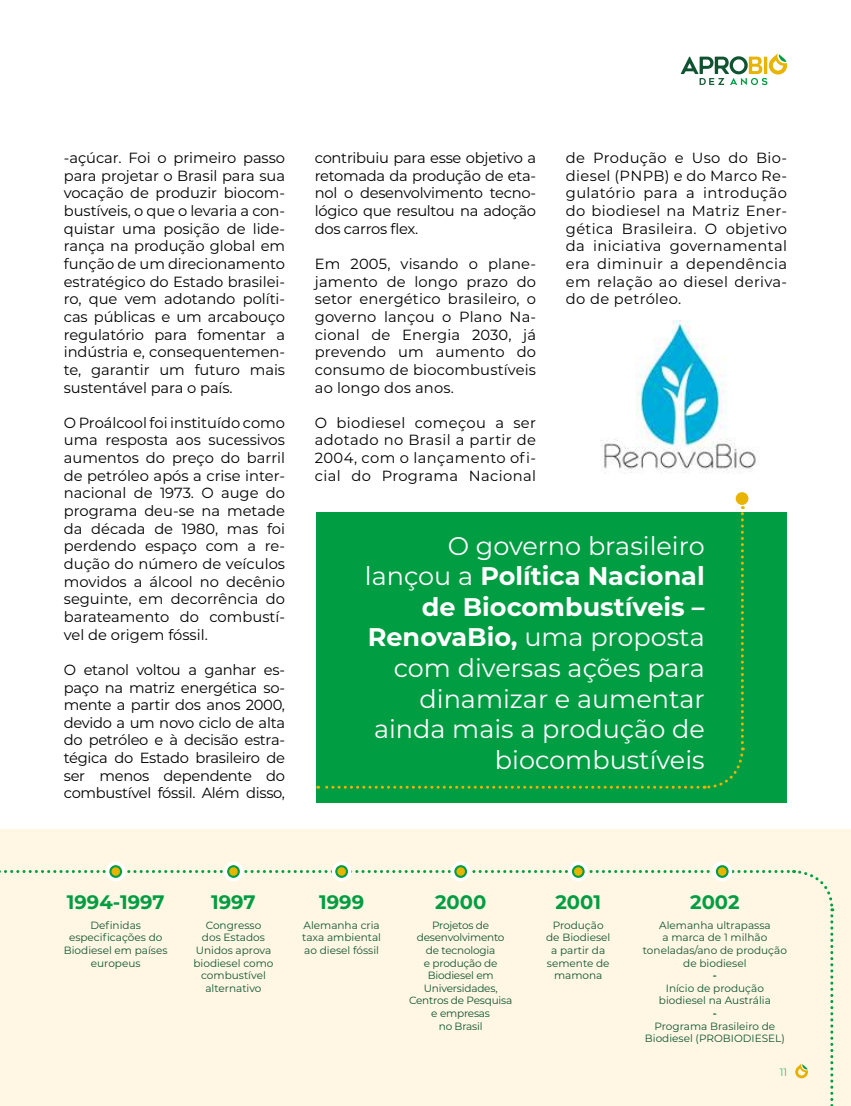
<style>
.page{position:relative;width:851px;height:1106px;background:#fff}
.page>*{position:absolute;margin:0;border:0;box-sizing:border-box;transform-origin:0 0}
.t1{font:25.5px/30.6px "Montserrat";color:#fff;text-align:right}
.t2{font:700 19.5px "Montserrat";color:#009d43}
.t3{font:14.7px/17.7px "Montserrat";color:#000;text-align:justify}
.t4{font:10.5px/12.6px "Montserrat";color:#0f5431;text-align:center}
.t5{font:10.5px/12.6px "Montserrat";letter-spacing:-.02em;color:#0f5431;text-align:center}
.t6{font:600 10.5px "Montserrat";color:#0f5431}
.t7{font:300 10.5px "Montserrat";color:#009d43}
.s1{font-weight:700}
</style>
<div class="page">
<div style="left:0;top:829px;width:850px;height:277px;background:#fff6e3"></div>
<svg style="left:106px;top:861px;width:20px;height:20px"></svg>
<svg style="left:109px;top:865px;width:13px;height:13px"></svg>
<svg style="left:223px;top:861px;width:20px;height:20px"></svg>
<svg style="left:227px;top:865px;width:13px;height:13px"></svg>
<div style="left:332px;top:861px;width:19px;height:20px;background:#fff;border-radius:50%"></div>
<svg style="left:335px;top:865px;width:13px;height:13px"></svg>
<svg style="left:450px;top:861px;width:20px;height:20px"></svg>
<svg style="left:454px;top:865px;width:13px;height:13px"></svg>
<svg style="left:568px;top:861px;width:20px;height:20px"></svg>
<svg style="left:571px;top:865px;width:13px;height:13px"></svg>
<svg style="left:712px;top:861px;width:20px;height:20px"></svg>
<svg style="left:715px;top:865px;width:13px;height:13px"></svg>
<svg style="left:680px;top:53px;width:107px;height:32px"></svg>
<svg style="left:0;top:868px;width:834px;height:238px"></svg>
<img style="left:600px;top:320px;width:156px;height:154px">
<div style="left:315px;top:512px;width:471px;height:290px;background:#009d43"></div>
<svg style="left:318px;top:506px;width:427px;height:283px"></svg>
<div style="left:735px;top:492px;width:13px;height:13px;background:#e9b400;border-radius:50%"></div>
<p class="t3" style="left:64px;top:148px;width:223px">-açúcar. Foi o primeiro passo para projetar o Brasil para sua vocação de produzir biocom&shy;bustíveis, o que o levaria a con&shy;quistar uma posição de lide&shy;rança na produção global em função de um direcionamento estratégico do Estado brasilei&shy;ro, que vem adotando políti&shy;cas públicas e um arcabouço regulatório para fomentar a indústria e, consequentemen&shy;te, garantir um futuro mais sustentável para o país.</p>
<p class="t3" style="left:64px;top:413px;width:223px">O Proálcool foi instituído como uma resposta aos sucessivos aumentos do preço do barril de petróleo após a crise inter&shy;nacional de 1973. O auge do programa deu-se na metade da década de 1980, mas foi perdendo espaço com a re&shy;dução do número de veículos movidos a álcool no decênio seguinte, em decorrência do barateamento do combustí&shy;vel de origem fóssil.</p>
<p class="t3" style="left:64px;top:660px;width:223px">O etanol voltou a ganhar es&shy;paço na matriz energética so&shy;mente a partir dos anos 2000, devido a um novo ciclo de alta do petróleo e à decisão estra&shy;tégica do Estado brasileiro de ser menos dependente do combustível fóssil. Além disso,</p>
<p class="t3" style="left:315px;top:148px;width:223px">contribuiu para esse objetivo a retomada da produção de eta&shy;nol o desenvolvimento tecno&shy;lógico que resultou na adoção dos carros flex.</p>
<p class="t3" style="left:315px;top:254px;width:223px">Em 2005, visando o plane&shy;jamento de longo prazo do setor energético brasileiro, o governo lançou o Plano Na&shy;cional de Energia 2030, já prevendo um aumento do consumo de biocombustíveis ao longo dos anos.</p>
<p class="t3" style="left:315px;top:413px;width:223px">O biodiesel começou a ser adotado no Brasil a partir de 2004, com o lançamento ofi&shy;cial do Programa Nacional</p>
<p class="t3" style="left:566px;top:148px;width:223px">de Produção e Uso do Bio&shy;diesel (PNPB) e do Marco Re&shy;gulatório para a introdução do biodiesel na Matriz Ener&shy;gética Brasileira. O objetivo da iniciativa governamental era diminuir a dependência em relação ao diesel deriva&shy;do de petróleo.</p>
<h1 class="t1" style="left:365px;top:529px;width:341px">O governo brasileiro lançou a <span class="s1">Política Nacional de Biocombustíveis –<br>RenovaBio,</span> uma proposta com diversas ações para dinamizar e aumentar ainda mais a produção de biocombustíveis</h1>
<h2 class="t2" style="left:67px;top:887px;width:99px">1994-1997</h2>
<p class="t4" style="left:64px;top:918px;width:105px">Definidas especificações do<br>Biodiesel em países europeus</p>
<h2 class="t2" style="left:211px;top:887px;width:46px">1997</h2>
<p class="t4" style="left:193px;top:918px;width:82px">Congresso<br>dos Estados<br>Unidos aprova biodiesel como combustível alternativo</p>
<h2 class="t2" style="left:319px;top:887px;width:46px">1999</h2>
<p class="t4" style="left:302px;top:918px;width:80px;text-align:left">Alemanha cria taxa ambiental ao diesel fóssil</p>
<h2 class="t2" style="left:435px;top:887px;width:53px">2000</h2>
<p class="t5" style="left:409px;top:918px;width:105px">Projetos de desenvolvimento de tecnologia<br>e produção de<br>Biodiesel em<br>Universidades,<br>Centros de Pesquisa e empresas<br>no Brasil</p>
<h2 class="t2" style="left:555px;top:887px;width:47px">2001</h2>
<p class="t4" style="left:546px;top:918px;width:66px">Produção de Biodiesel a partir da semente de mamona</p>
<h2 class="t2" style="left:690px;top:887px;width:51px">2002</h2>
<p class="t4" style="left:642px;top:918px;width:145px">Alemanha ultrapassa<br>a marca de 1 milhão toneladas/ano de produção de biodiesel</p>
<p class="t6" style="left:712px;top:968px;width:6px">-</p>
<p class="t4" style="left:658px;top:981px;width:113px">Início de produção biodiesel na Austrália</p>
<p class="t6" style="left:712px;top:1005px;width:6px">-</p>
<p class="t4" style="left:645px;top:1019px;width:141px">Programa Brasileiro de<br>Biodiesel (PROBIODIESEL)</p>
<p class="t7" style="left:779px;top:1065px;width:9px">11</p>
</div>
